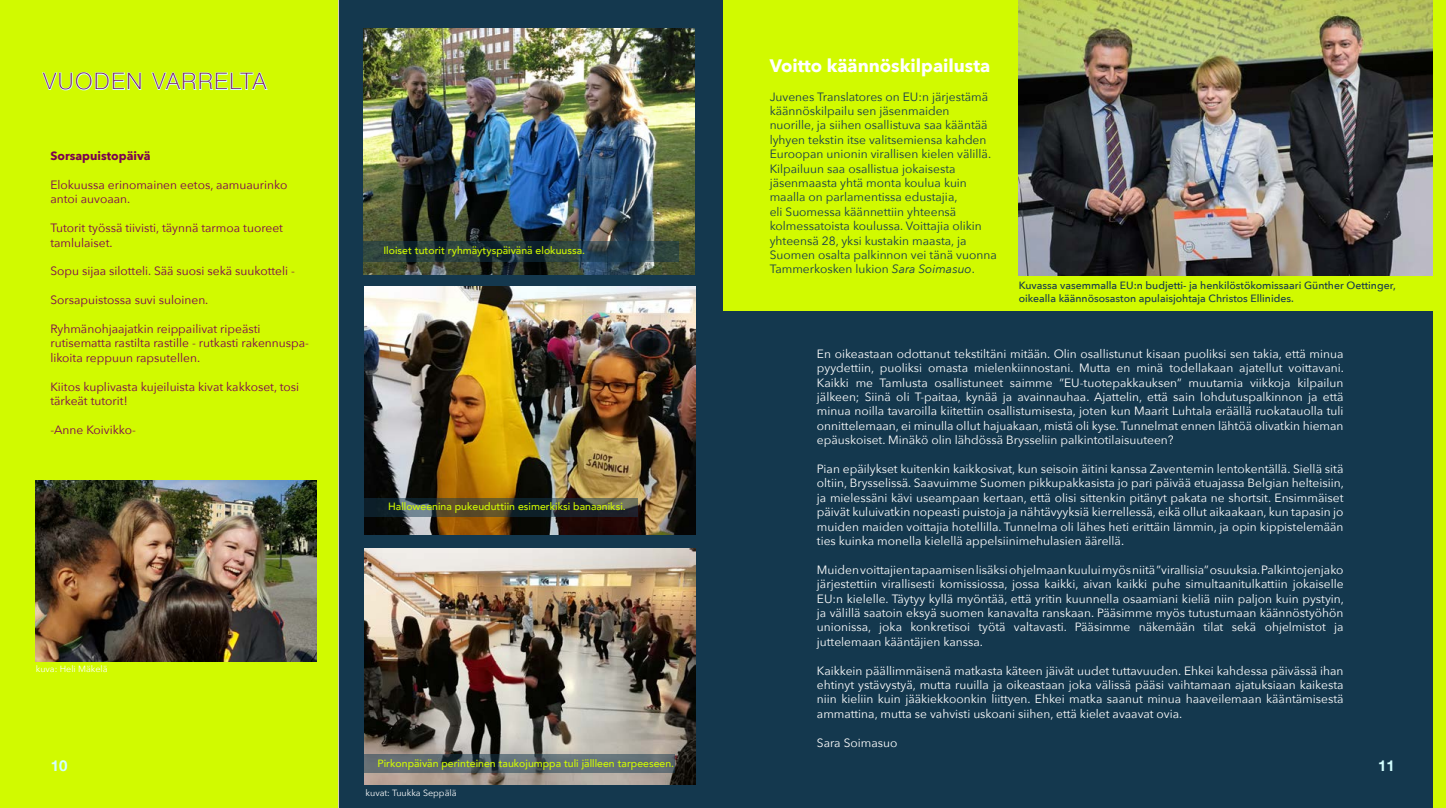
<style>
.page{position:relative;width:1446px;height:808px;background:#fff}
.page>*{position:absolute;margin:0;border:0;box-sizing:border-box;transform-origin:0 0}
.t1{font:100 22.5px "Helvetica Neue";letter-spacing:.1em;color:#7a0052}
.t2{font:700 18px "Avenir Next";color:#fff}
.t3{font:700 15px "Helvetica Neue";color:#d3ffff}
.t4{font:12px/14.4px "Avenir Next";color:#fff;text-align:justify}
.t5{font:12px/14.4px "Avenir Next";color:#14384e}
.t6{font:12px/14.4px "Avenir Next";color:#7a0052}
.t7{font:700 12px "Avenir Next";color:#7a0052}
.t8{font:500 10.5px "Avenir";color:#d1fa00}
.t9{font:500 10.5px/12.6px "Avenir Next";color:#14384e}
.t10{font:9px "Avenir Next";color:#fff}
.s1{font-style:italic}
</style>
<div class="page">
<div style="left:338px;top:0;width:1096px;height:808px;background:#14384e"></div>
<div style="left:0;top:0;width:338px;height:808px;background:#d1fa00"></div>
<img style="left:364px;top:549px;width:331px;height:236px">
<img style="left:35px;top:481px;width:281px;height:181px">
<img style="left:363px;top:28px;width:331px;height:247px">
<img style="left:364px;top:287px;width:331px;height:248px">
<div style="left:723px;top:0;width:723px;height:311px;background:#d1fa00"></div>
<img style="left:1018px;top:0;width:415px;height:275px">
<div style="left:1434px;top:0;width:12px;height:808px;background:#d1fa00"></div>
<svg style="left:42px;top:72px;width:100px;height:19px"></svg>
<svg style="left:151px;top:72px;width:117px;height:18px"></svg>
<svg style="left:360px;top:241px;width:318px;height:21px;background:#263c3f"></svg>
<svg style="left:364px;top:498px;width:274px;height:19px;background:#393d37"></svg>
<svg style="left:364px;top:754px;width:311px;height:19px;background:#5c696f"></svg>
<h1 class="t1" style="left:43px;top:64px;width:224px">VUODEN VARRELTA</h1>
<p class="t7" style="left:50px;top:146px;width:102px">Sorsapuistopäivä</p>
<p class="t6" style="left:50px;top:177px;width:238px">Elokuussa erinomainen eetos, aamuaurinko antoi auvoaan.</p>
<p class="t6" style="left:50px;top:220px;width:234px">Tutorit työssä tiivisti, täynnä tarmoa tuoreet tamlulaiset.</p>
<p class="t6" style="left:50px;top:263px;width:246px">Sopu sijaa silotteli. Sää suosi sekä suukotteli -</p>
<p class="t6" style="left:50px;top:292px;width:160px">Sorsapuistossa suvi suloinen.</p>
<p class="t6" style="left:50px;top:321px;width:260px">Ryhmänohjaajatkin reippailivat ripeästi rutisematta rastilta rastille - rutkasti rakennuspa&shy;likoita reppuun rapsutellen.</p>
<p class="t6" style="left:50px;top:379px;width:250px">Kiitos kuplivasta kujeiluista kivat kakkoset, tosi tärkeät tutorit!</p>
<p class="t6" style="left:50px;top:422px;width:87px">-Anne Koivikko-</p>
<p class="t10" style="left:36px;top:661px;width:73px">kuva: Heli Mäkelä</p>
<p class="t8" style="left:383px;top:241px;width:203px">Iloiset tutorit ryhmäytyspäivänä elokuussa.</p>
<p class="t8" style="left:388px;top:498px;width:239px">Halloweenina pukeuduttiin esimerkiksi banaaniksi.</p>
<h2 class="t2" style="left:770px;top:50px;width:222px">Voitto käännöskilpailusta</h2>
<p class="t5" style="left:770px;top:89px;width:229px">Juvenes Translatores on EU:n järjestämä käännöskilpailu sen jäsenmaiden nuorille, ja siihen osallistuva saa kääntää lyhyen tekstin itse valitsemiensa kahden Euroopan unionin virallisen kielen välillä.<br>Kilpailuun saa osallistua jokaisesta jäsenmaasta yhtä monta koulua kuin maalla on parlamentissa edustajia,<br>eli Suomessa käännettiin yhteensä kolmessatoista koulussa. Voittajia olikin yhteensä 28, yksi kustakin maasta, ja Suomen osalta palkinnon vei tänä vuonna Tammerkosken lukion <span class="s1">Sara Soimasuo</span>.</p>
<p class="t9" style="left:1019px;top:279px;width:378px">Kuvassa vasemmalla EU:n budjetti- ja henkilöstökomissaari Günther Oettinger, oikealla käännösosaston apulaisjohtaja Christos Ellinides.</p>
<p class="t4" style="left:817px;top:346px;width:528px">En oikeastaan odottanut tekstiltäni mitään. Olin osallistunut kisaan puoliksi sen takia, että minua pyydettiin, puoliksi omasta mielenkiinnostani. Mutta en minä todellakaan ajatellut voittavani.<br>Kaikki me Tamlusta osallistuneet saimme ”EU-tuotepakkauksen” muutamia viikkoja kilpailun jälkeen; Siinä oli T-paitaa, kynää ja avainnauhaa. Ajattelin, että sain lohdutuspalkinnon ja että minua noilla tavaroilla kiitettiin osallistumisesta, joten kun Maarit Luhtala eräällä ruokatauolla tuli onnittelemaan, ei minulla ollut hajuakaan, mistä oli kyse. Tunnelmat ennen lähtöä olivatkin hieman epäuskoiset. Minäkö olin lähdössä Brysseliin palkintotilaisuuteen?</p>
<p class="t4" style="left:817px;top:461px;width:528px">Pian epäilykset kuitenkin kaikkosivat, kun seisoin äitini kanssa Zaventemin lentokentällä. Siellä sitä oltiin, Brysselissä. Saavuimme Suomen pikkupakkasista jo pari päivää etuajassa Belgian helteisiin, ja mielessäni kävi useampaan kertaan, että olisi sittenkin pitänyt pakata ne shortsit. Ensimmäiset päivät kuluivatkin nopeasti puistoja ja nähtävyyksiä kierrellessä, eikä ollut aikaakaan, kun tapasin jo muiden maiden voittajia hotellilla. Tunnelma oli lähes heti erittäin lämmin, ja opin kippistelemään ties kuinka monella kielellä appelsiinimehulasien äärellä.</p>
<p class="t4" style="left:817px;top:562px;width:528px">Muiden voittajien tapaamisen lisäksi ohjelmaan kuului myös niitä ”virallisia” osuuksia. Palkintojenjako järjestettiin virallisesti komissiossa, jossa kaikki, aivan kaikki puhe simultaanitulkattiin jokaiselle EU:n kielelle. Täytyy kyllä myöntää, että yritin kuunnella osaamiani kieliä niin paljon kuin pystyin, ja välillä saatoin eksyä suomen kanavalta ranskaan. Pääsimme myös tutustumaan käännöstyöhön unionissa, joka konkretisoi työtä valtavasti. Pääsimme näkemään tilat sekä ohjelmistot ja juttelemaan kääntäjien kanssa.</p>
<p class="t4" style="left:817px;top:663px;width:528px">Kaikkein päällimmäisenä matkasta käteen jäivät uudet tuttavuuden. Ehkei kahdessa päivässä ihan ehtinyt ystävystyä, mutta ruuilla ja oikeastaan joka välissä pääsi vaihtamaan ajatuksiaan kaikesta niin kieliin kuin jääkiekkoonkin liittyen. Ehkei matka saanut minua haaveilemaan kääntämisestä ammattina, mutta se vahvisti uskoani siihen, että kielet avaavat ovia.</p>
<p class="t4" style="left:817px;top:735px;width:82px">Sara Soimasuo</p>
<p class="t8" style="left:377px;top:754px;width:298px">Pirkonpäivän perinteinen taukojumppa tuli jällleen tarpeeseen.</p>
<p class="t10" style="left:366px;top:785px;width:92px">kuvat: Tuukka Seppälä</p>
<p class="t3" style="left:51px;top:754px;width:18px">10</p>
<p class="t3" style="left:1378px;top:754px;width:18px">11</p>
</div>
